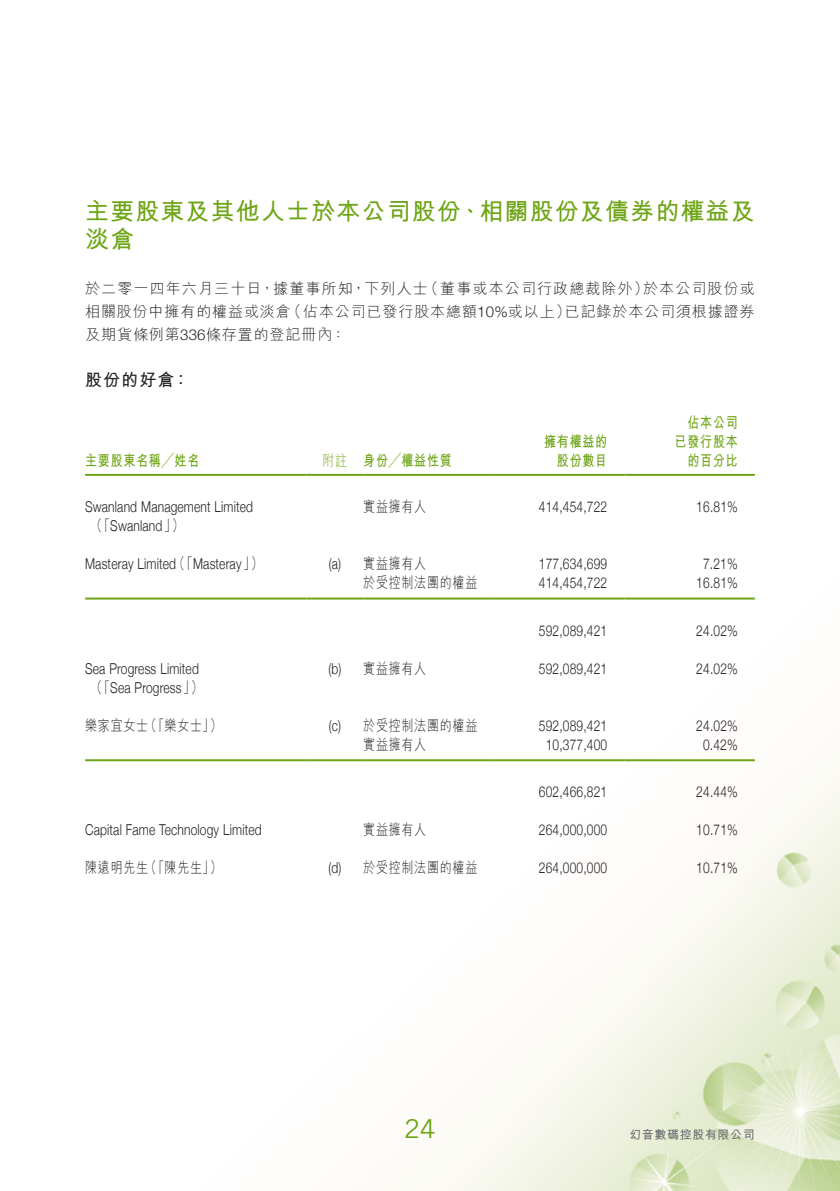
<style>
.page{position:relative;width:840px;height:1191px;background:#fff}
.page>*{position:absolute;margin:0;border:0;box-sizing:border-box;transform-origin:0 0}
.t1{font:26px "Trade Gothic LT Std";color:#6ea516}
.Heading_1{font:700 24px/28px "M Hei HK";letter-spacing:.045em;color:#6ea516}
.Heading_2{font:700 17px "M Hei HK";letter-spacing:.065em;color:#231f20}
.Body_Text{font:300 15px/19px "Helvetica Neue";letter-spacing:.015em;color:#231f20;scale:.8 1}
.Body_Text-2{font:300 15px/23px "M Hei HK";letter-spacing:.065em;color:#231f20}
.Body_Text-3{font:300 15px "M Hei HK";letter-spacing:.065em;color:#231f20;scale:.8 1}
.Body_Text-4{font:700 15px "M Hei HK";letter-spacing:.065em;color:#6ea516;scale:.8 1}
.Body_Text-5{font:300 15px "M Hei HK";color:#6ea516;scale:.8 1}
.t2{font:700 12px "M Hei HK";letter-spacing:.05em;color:#6c6d70}
.s1{font-family:"Helvetica Neue"}
.s2{font-family:"M Hei HK"}
</style>
<div class="page">
<img style="left:85px;top:473px;width:754px;height:718px">
<hr style="left:85px;top:474px;width:221px;height:2px;background:#6ea516">
<hr style="left:306px;top:474px;width:57px;height:2px;background:#6ea516">
<hr style="left:363px;top:474px;width:130px;height:2px;background:#6ea516">
<hr style="left:493px;top:474px;width:131px;height:2px;background:#6ea516">
<hr style="left:624px;top:474px;width:130px;height:2px;background:#6ea516">
<hr style="left:85px;top:597px;width:221px;height:2px;background:#6ea516">
<hr style="left:306px;top:597px;width:57px;height:2px;background:#6ea516">
<hr style="left:363px;top:597px;width:130px;height:2px;background:#6ea516">
<hr style="left:493px;top:597px;width:131px;height:2px;background:#6ea516">
<hr style="left:624px;top:597px;width:130px;height:2px;background:#6ea516">
<hr style="left:85px;top:759px;width:221px;height:2px;background:#6ea516">
<hr style="left:306px;top:759px;width:57px;height:2px;background:#6ea516">
<hr style="left:363px;top:759px;width:130px;height:2px;background:#6ea516">
<hr style="left:493px;top:759px;width:131px;height:2px;background:#6ea516">
<hr style="left:624px;top:759px;width:130px;height:2px;background:#6ea516">
<p class="Heading_1" style="left:85px;top:195px;width:670px">主要股東及其他人士於本公司股份、相關股份及債券的權益及淡倉</p>
<p class="Body_Text-2" style="left:642px;top:277px;width:113px">於本公司股份或</p>
<p class="Body_Text-2" style="left:423px;top:277px;width:227px">（董事或本公司行政總裁除外）</p>
<p class="Body_Text-2" style="left:85px;top:277px;width:344px">於二零一四年六月三十日，據董事所知，下列人士</p>
<p class="Body_Text-2" style="left:85px;top:300px;width:262px">相關股份中擁有的權益或淡倉<br>及期貨條例第<span class="s1">336</span>條存置的登記冊內：</p>
<p class="Heading_2" style="left:85px;top:367px;width:106px">股份的好倉：</p>
<p class="Body_Text-2" style="left:286px;top:300px;width:285px">（佔本公司已發行股本總額<span class="s1">10%</span>或以上）</p>
<p class="Body_Text-2" style="left:564px;top:300px;width:191px">已記錄於本公司須根據證券</p>
<p class="Body_Text-4" style="left:85px;top:449px;width:144px">主要股東名稱╱姓名</p>
<p class="Body_Text-5" style="left:322px;top:453px;width:32px">附註</p>
<p class="Body_Text-4" style="left:363px;top:449px;width:112px">身份╱權益性質</p>
<p class="Body_Text-4" style="left:544px;top:430px;width:80px">擁有權益的</p>
<p class="Body_Text-4" style="left:556px;top:449px;width:64px">股份數目</p>
<p class="Body_Text-4" style="left:687px;top:411px;width:64px">佔本公司</p>
<p class="Body_Text-4" style="left:674px;top:430px;width:80px">已發行股本</p>
<p class="Body_Text-4" style="left:687px;top:449px;width:64px">的百分比</p>
<p class="Body_Text-3" style="left:363px;top:499px;width:80px">實益擁有人</p>
<p class="Body_Text" style="left:90px;top:497px;width:205px;text-indent:-5px">Swanland Management Limited<span class="s2">（「</span>Swanland <span class="s2">(「</span></p>
<p class="Body_Text" style="left:696px;top:497px;width:53px">16.81%</p>
<p class="Body_Text" style="left:538px;top:497px;width:87px">414,454,722</p>
<p class="Body_Text" style="left:173px;top:554px;width:113px"><span class="s2">（「</span>Masteray<span class="s2">」）</span></p>
<p class="Body_Text" style="left:85px;top:554px;width:115px">Masteray Limited</p>
<p class="Body_Text" style="left:328px;top:554px;width:17px">( )a</p>
<p class="Body_Text-3" style="left:363px;top:556px;width:80px">實益擁有人</p>
<p class="Body_Text-3" style="left:363px;top:575px;width:144px">於受控制法團的權益</p>
<p class="Body_Text" style="left:538px;top:554px;width:87px">177,634,699</p>
<p class="Body_Text" style="left:538px;top:573px;width:87px">414,454,722</p>
<p class="Body_Text" style="left:538px;top:620px;width:87px">592,089,421</p>
<p class="Body_Text" style="left:702px;top:554px;width:45px">7.21%</p>
<p class="Body_Text" style="left:696px;top:573px;width:53px">16.81%</p>
<p class="Body_Text" style="left:696px;top:620px;width:53px">24.02%</p>
<p class="Body_Text-3" style="left:363px;top:660px;width:80px">實益擁有人</p>
<p class="Body_Text" style="left:85px;top:658px;width:149px;text-align:center">Sea Progress Limited<span class="s2">（「</span>Sea Progress <span class="s2">(「</span></p>
<p class="Body_Text" style="left:696px;top:658px;width:53px">24.02%</p>
<p class="Body_Text" style="left:328px;top:658px;width:18px">)b(</p>
<p class="Body_Text" style="left:538px;top:658px;width:87px">592,089,421</p>
<p class="Body_Text-3" style="left:85px;top:717px;width:80px">樂家宜女士</p>
<p class="Body_Text-3" style="left:145px;top:717px;width:98px">（「樂女士」）</p>
<p class="Body_Text" style="left:328px;top:715px;width:17px">( )c</p>
<p class="Body_Text-3" style="left:363px;top:717px;width:144px">於受控制法團的權益</p>
<p class="Body_Text" style="left:538px;top:715px;width:87px">592,089,421</p>
<p class="Body_Text" style="left:696px;top:715px;width:53px">24.02%</p>
<p class="Body_Text-3" style="left:363px;top:736px;width:80px">實益擁有人</p>
<p class="Body_Text" style="left:545px;top:734px;width:78px">10,377,400</p>
<p class="Body_Text" style="left:702px;top:734px;width:45px">0.42%</p>
<p class="Body_Text" style="left:538px;top:782px;width:87px">602,466,821</p>
<p class="Body_Text" style="left:696px;top:782px;width:53px">24.44%</p>
<p class="Body_Text" style="left:85px;top:820px;width:222px">Capital Fame Technology Limited</p>
<p class="Body_Text-3" style="left:363px;top:822px;width:80px">實益擁有人</p>
<p class="Body_Text" style="left:538px;top:820px;width:87px">264,000,000</p>
<p class="Body_Text" style="left:696px;top:820px;width:53px">10.71%</p>
<p class="Body_Text-3" style="left:145px;top:860px;width:98px">（「陳先生」）</p>
<p class="Body_Text-3" style="left:85px;top:860px;width:80px">陳遠明先生</p>
<p class="Body_Text" style="left:328px;top:858px;width:18px">( )d</p>
<p class="Body_Text-3" style="left:363px;top:860px;width:144px">於受控制法團的權益</p>
<p class="Body_Text" style="left:538px;top:858px;width:87px">264,000,000</p>
<p class="Body_Text" style="left:696px;top:858px;width:53px">10.71%</p>
<h1 class="t1" style="left:404px;top:1112px;width:33px">24</h1>
<p class="t2" style="left:629px;top:1125px;width:127px">幻音數碼控股有限公司</p>
</div>
